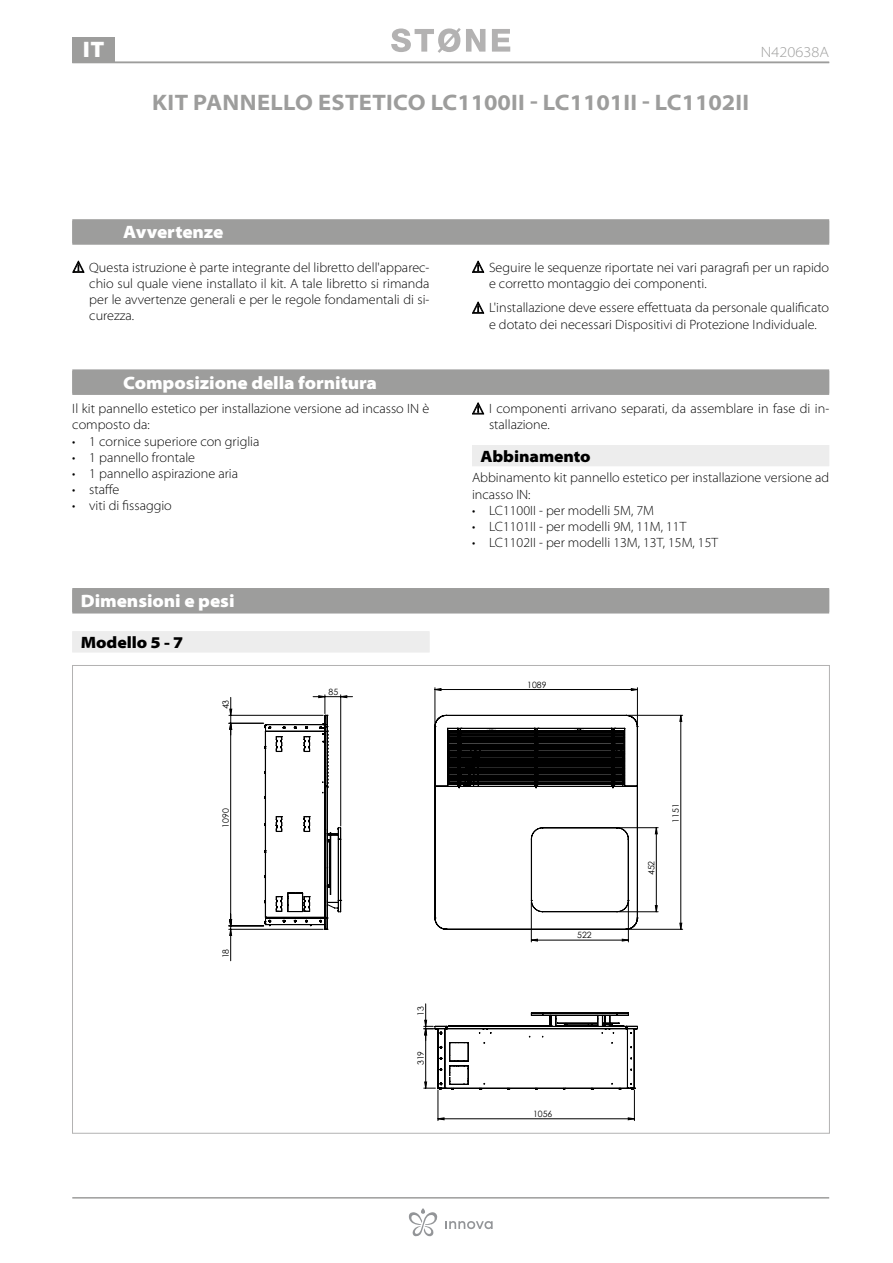
<style>
.page{position:relative;width:893px;height:1263px;background:#fff}
.page>*{position:absolute;margin:0;border:0;box-sizing:border-box;transform-origin:0 0}
.t1{font:700 semi-expanded 22.5px "Myriad Pro";letter-spacing:.005em;color:#9d9d9c}
.t2{font:900 semi-expanded 22.5px "Myriad Pro";color:#fff}
.t3{font:900 semi-expanded 18px "Myriad Pro";letter-spacing:-.005em;color:#fff}
.t4{font:900 semi-expanded 16.5px "Myriad Pro";letter-spacing:-.005em;color:#000}
.t5{font:300 semi-expanded 15px "Myriad Pro";color:#9d9d9c}
.t6{font:300 semi-expanded 13.5px/16.2px "Myriad Pro";color:#000;scale:.95 1}
.t7{font:8.7px "Century Gothic";color:#000}
</style>
<div class="page">
<div style="left:72px;top:38px;width:43px;height:25px;background:#9d9d9c"></div>
<hr style="left:72px;top:1197px;width:757px;height:1px;background:#9d9d9c">
<hr style="left:72px;top:62px;width:757px;height:1px;background:#9d9d9c">
<svg style="left:445px;top:1221px;width:48px;height:8px"></svg>
<svg style="left:409px;top:1208px;width:29px;height:28px"></svg>
<svg style="left:492px;top:29px;width:18px;height:23px"></svg>
<svg style="left:391px;top:28px;width:94px;height:25px"></svg>
<div style="left:72px;top:221px;width:757px;height:24px;background:#9d9d9c"></div>
<div style="left:72px;top:219px;width:757px;height:24px;background:#9d9d9c"></div>
<div style="left:72px;top:371px;width:757px;height:24px;background:#9d9d9c"></div>
<div style="left:72px;top:369px;width:757px;height:24px;background:#9d9d9c"></div>
<div style="left:472px;top:445px;width:357px;height:21px;background:#ededed"></div>
<div style="left:72px;top:589px;width:757px;height:24px;background:#9d9d9c"></div>
<div style="left:72px;top:588px;width:757px;height:24px;background:#9d9d9c"></div>
<div style="left:72px;top:631px;width:357px;height:21px;background:#ededed"></div>
<hr style="left:634px;top:1090px;width:1px;height:30px;background:#000">
<hr style="left:438px;top:1090px;width:1px;height:30px;background:#000">
<hr style="left:531px;top:902px;width:1px;height:40px;background:#000">
<hr style="left:628px;top:902px;width:1px;height:40px;background:#000">
<hr style="left:435px;top:688px;width:1px;height:37px;background:#000">
<hr style="left:637px;top:688px;width:1px;height:37px;background:#000">
<hr style="left:628px;top:715px;width:55px;height:1px;background:#000">
<hr style="left:628px;top:929px;width:55px;height:1px;background:#000">
<hr style="left:229px;top:926px;width:35px;height:1px;background:#000">
<hr style="left:229px;top:929px;width:94px;height:1px;background:#000">
<hr style="left:230px;top:929px;width:1px;height:32px;background:#000">
<svg style="left:438px;top:1117px;width:197px;height:3px"></svg>
<svg style="left:324px;top:689px;width:313px;height:252px"></svg>
<svg style="left:229px;top:697px;width:3px;height:33px"></svg>
<svg style="left:230px;top:715px;width:452px;height:220px"></svg>
<svg style="left:434px;top:715px;width:204px;height:215px"></svg>
<svg style="left:264px;top:695px;width:88px;height:235px"></svg>
<svg style="left:424px;top:1004px;width:214px;height:86px"></svg>
<svg style="left:72px;top:261px;width:13px;height:12px"></svg>
<svg style="left:472px;top:261px;width:12px;height:12px"></svg>
<svg style="left:472px;top:302px;width:12px;height:12px"></svg>
<svg style="left:472px;top:402px;width:12px;height:12px"></svg>
<h1 class="t2" style="left:83px;top:35px;width:23px">IT</h1>
<p class="t5" style="left:761px;top:43px;width:70px">N420638A</p>
<h1 class="t1" style="left:152px;top:88px;width:598px">KIT PANNELLO ESTETICO LC1100II - LC1101II - LC1102II</h1>
<h2 class="t3" style="left:123px;top:220px;width:102px">Avvertenze</h2>
<p class="t6" style="left:89px;top:259px;width:360px;text-align:justify">Questa istruzione è parte integrante del libretto dell'apparec&shy;chio sul quale viene installato il kit. A tale libretto si rimanda per le avvertenze generali e per le regole fondamentali di si&shy;curezza.</p>
<p class="t6" style="left:489px;top:259px;width:360px">Seguire le sequenze riportate nei vari paragrafi per un rapido e corretto montaggio dei componenti.</p>
<p class="t6" style="left:489px;top:300px;width:360px">L'installazione deve essere effettuata da personale qualificato e dotato dei necessari Dispositivi di Protezione Individuale.</p>
<h2 class="t3" style="left:123px;top:370px;width:255px">Composizione della fornitura</h2>
<p class="t6" style="left:72px;top:400px;width:378px">Il kit pannello estetico per installazione versione ad incasso IN è composto da:</p>
<p class="t6" style="left:72px;top:433px;width:199px">• 1 cornice superiore con griglia</p>
<p class="t6" style="left:72px;top:449px;width:131px">• 1 pannello frontale</p>
<p class="t6" style="left:72px;top:465px;width:176px">• 1 pannello aspirazione aria</p>
<p class="t6" style="left:72px;top:481px;width:51px">• staffe</p>
<p class="t6" style="left:72px;top:498px;width:106px">• viti di fissaggio</p>
<h2 class="t3" style="left:81px;top:589px;width:155px">Dimensioni e pesi</h2>
<p class="t4" style="left:81px;top:631px;width:104px">Modello 5 - 7</p>
<p class="t7" style="left:220px;top:709px;width:11px;rotate:-90deg">43</p>
<p class="t7" style="left:220px;top:828px;width:21px;rotate:-90deg">1090</p>
<p class="t7" style="left:220px;top:958px;width:11px;rotate:-90deg">18</p>
<p class="t7" style="left:329px;top:685px;width:11px">85</p>
<p class="t7" style="left:415px;top:1016px;width:11px;rotate:-90deg">13</p>
<p class="t7" style="left:415px;top:1065px;width:16px;rotate:-90deg">319</p>
<p class="t6" style="left:489px;top:400px;width:360px">I componenti arrivano separati, da assemblare in fase di in&shy;stallazione.</p>
<p class="t4" style="left:480px;top:445px;width:112px">Abbinamento</p>
<p class="t6" style="left:472px;top:470px;width:377px">Abbinamento kit pannello estetico per installazione versione ad incasso IN:</p>
<p class="t6" style="left:472px;top:502px;width:193px">• LC1100II - per modelli 5M, 7M</p>
<p class="t6" style="left:472px;top:518px;width:227px">• LC1101II - per modelli 9M, 11M, 11T</p>
<p class="t6" style="left:472px;top:534px;width:260px">• LC1102II - per modelli 13M, 13T, 15M, 15T</p>
<p class="t7" style="left:527px;top:678px;width:21px">1089</p>
<p class="t7" style="left:577px;top:929px;width:16px">522</p>
<p class="t7" style="left:645px;top:875px;width:16px;rotate:-90deg">452</p>
<p class="t7" style="left:670px;top:823px;width:21px;rotate:-90deg">1151</p>
<p class="t7" style="left:533px;top:1108px;width:21px">1056</p>
</div>
